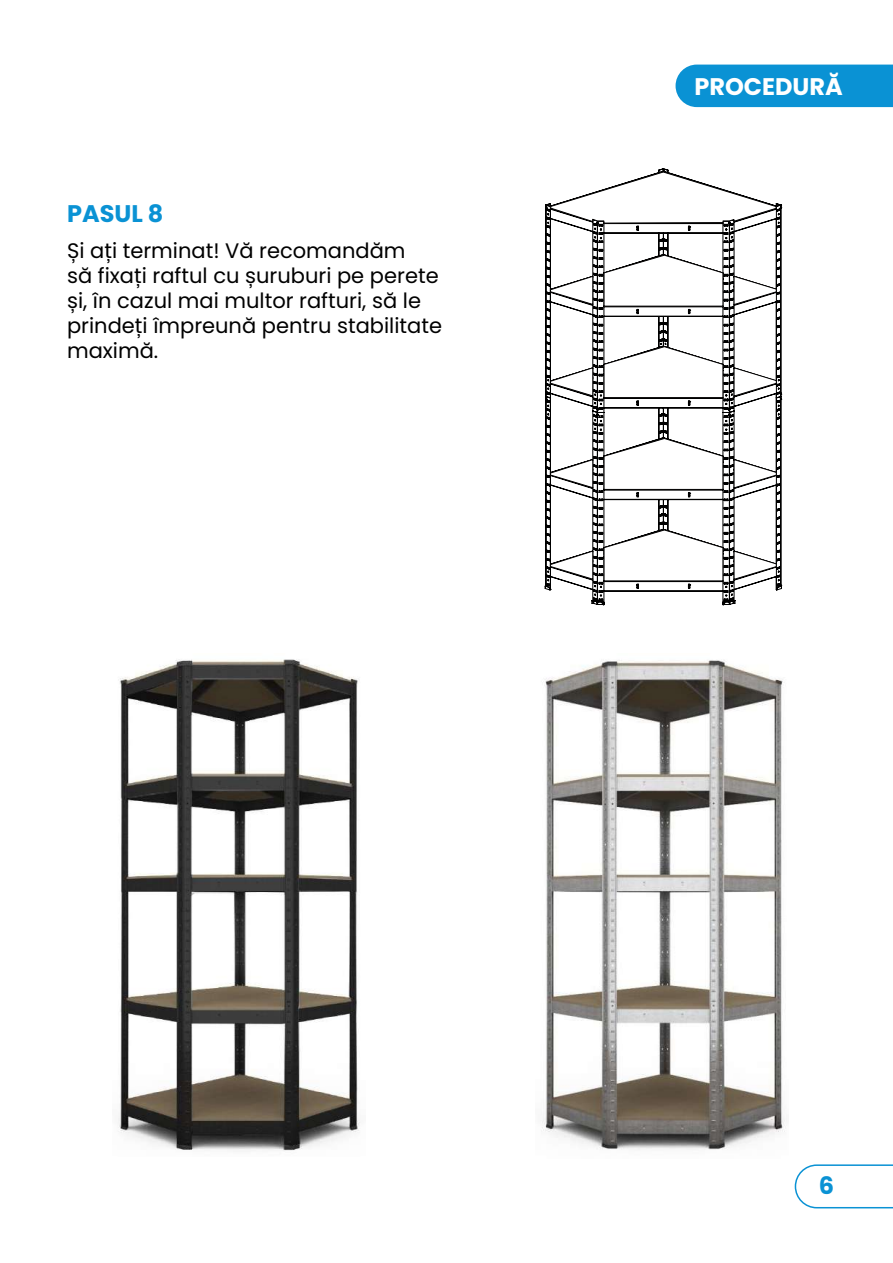
<style>
.page{position:relative;width:893px;height:1263px;background:#fff}
.page>*{position:absolute;margin:0;border:0;box-sizing:border-box;transform-origin:0 0}
.t1{font:700 24px "Poppins";color:#fff}
.t2{font:700 24px "Poppins";color:#0a92d4}
.t3{font:21px/25.2px "Poppins";color:#000}
</style>
<div class="page">
<div style="left:676px;top:65px;width:217px;height:42px;background:#0a92d4"></div>
<svg style="left:794px;top:1164px;width:99px;height:45px"></svg>
<img style="left:542px;top:660px;width:243px;height:490px">
<img style="left:118px;top:659px;width:242px;height:492px">
<svg style="left:545px;top:168px;width:237px;height:437px"></svg>
<svg style="left:550px;top:551px;width:43px;height:29px"></svg>
<svg style="left:734px;top:551px;width:43px;height:29px"></svg>
<svg style="left:604px;top:530px;width:119px;height:51px"></svg>
<svg style="left:550px;top:459px;width:43px;height:29px"></svg>
<svg style="left:734px;top:459px;width:43px;height:29px"></svg>
<svg style="left:604px;top:438px;width:119px;height:52px"></svg>
<svg style="left:550px;top:367px;width:43px;height:29px"></svg>
<svg style="left:734px;top:367px;width:43px;height:29px"></svg>
<svg style="left:604px;top:346px;width:119px;height:52px"></svg>
<svg style="left:550px;top:276px;width:43px;height:29px"></svg>
<svg style="left:734px;top:276px;width:43px;height:29px"></svg>
<svg style="left:604px;top:255px;width:119px;height:51px"></svg>
<svg style="left:550px;top:172px;width:226px;height:51px"></svg>
<p class="t2" style="left:67px;top:200px;width:98px">PASUL 8</p>
<p class="t3" style="left:67px;top:238px;width:376px">Și ați terminat! Vă recomandăm<br>să fixați raftul cu șuruburi pe perete și, în cazul mai multor rafturi, să le prindeți împreună pentru stabilitate maximă.</p>
<p class="t1" style="left:694px;top:72px;width:150px">PROCEDURĂ</p>
<p class="t2" style="left:819px;top:1172px;width:17px">6</p>
</div>
